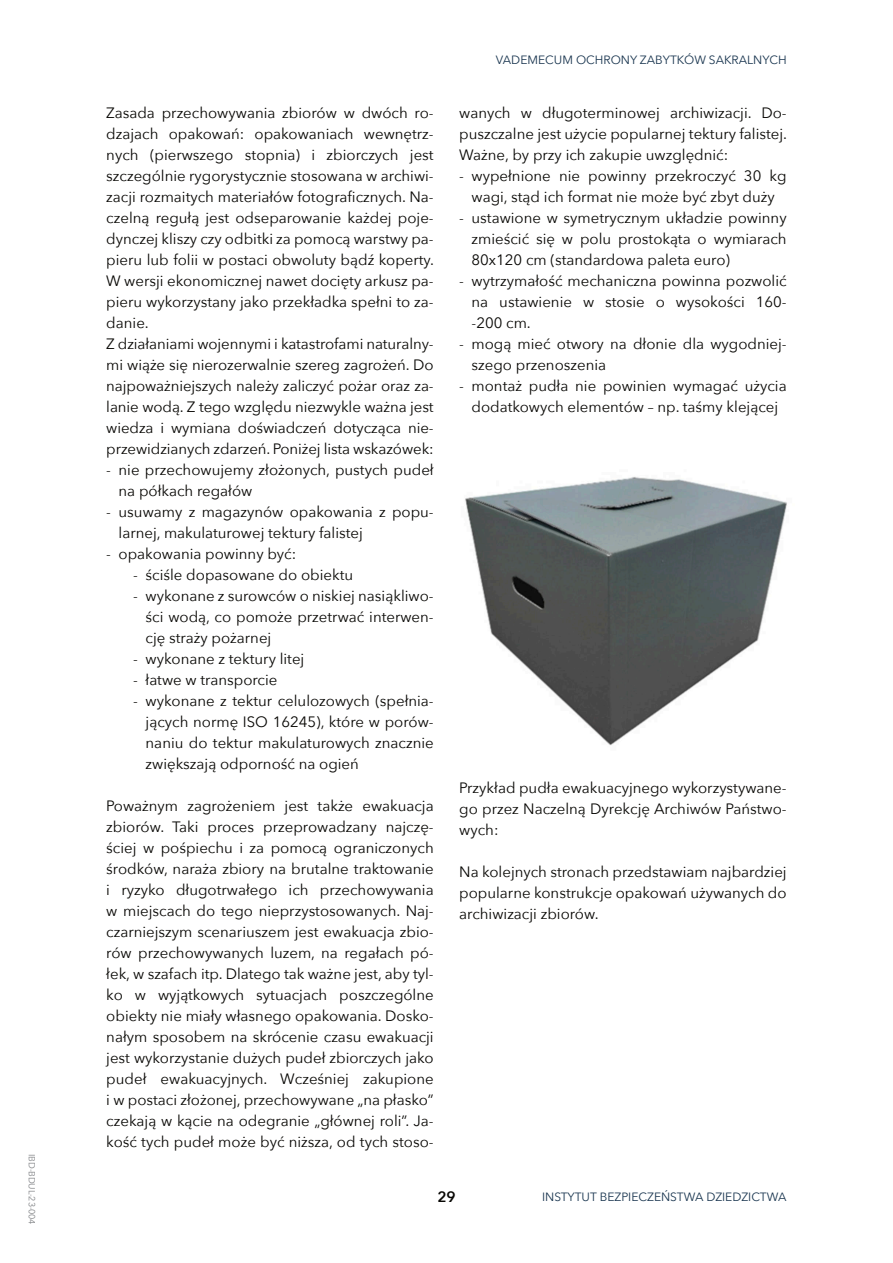
<style>
.page{position:relative;width:893px;height:1263px;background:#fff}
.page>*{position:absolute;margin:0;border:0;box-sizing:border-box;transform-origin:0 0}
.t1{font:15px/21px "Avenir Next";color:#080704;text-align:justify}
.t2{font:600 15px "Avenir Next";color:#080704}
.t3{font:12px "Avenir Next";color:#19354f}
.t4{font:9px "Avenir Next";letter-spacing:-.02em;color:#808285}
</style>
<div class="page">
<img style="left:465px;top:477px;width:322px;height:269px">
<p class="t4" style="left:38px;top:1154px;width:72px;rotate:90deg">IBD-BDUL-23-004</p>
<p class="t1" style="left:106px;top:102px;width:329px;text-align:left">Zasada przechowywania zbiorów w dwóch ro&shy;dzajach opakowań: opakowaniach wewnętrz&shy;nych (pierwszego stopnia) i zbiorczych jest szczególnie rygorystycznie stosowana w archiwi&shy;zacji rozmaitych materiałów fotograficznych. Na&shy;czelną regułą jest odseparowanie każdej poje&shy;dynczej kliszy czy odbitki za pomocą warstwy pa&shy;pieru lub folii w postaci obwoluty bądź koperty.<br>W wersji ekonomicznej nawet docięty arkusz pa&shy;pieru wykorzystany jako przekładka spełni to za&shy;danie.<br>Z działaniami wojennymi i katastrofami naturalny&shy;mi wiąże się nierozerwalnie szereg zagrożeń. Do najpoważniejszych należy zaliczyć pożar oraz za&shy;lanie wodą. Z tego względu niezwykle ważna jest wiedza i wymiana doświadczeń dotycząca nie&shy;przewidzianych zdarzeń. Poniżej lista wskazówek:</p>
<p class="t1" style="left:119px;top:459px;width:317px;text-indent:-12px">- nie przechowujemy złożonych, pustych pudeł na półkach regałów</p>
<p class="t1" style="left:119px;top:501px;width:317px;text-indent:-12px">- usuwamy z magazynów opakowania z popu&shy;larnej, makulaturowej tektury falistej</p>
<p class="t1" style="left:106px;top:543px;width:191px">- opakowania powinny być:</p>
<p class="t1" style="left:133px;top:564px;width:221px">- ściśle dopasowane do obiektu</p>
<p class="t1" style="left:146px;top:585px;width:290px;text-indent:-12px">- wykonane z surowców o niskiej nasiąkliwo&shy;ści wodą, co pomoże przetrwać interwen&shy;cję straży pożarnej</p>
<p class="t1" style="left:133px;top:648px;width:173px">- wykonane z tektury litej</p>
<p class="t1" style="left:133px;top:669px;width:146px">- łatwe w transporcie</p>
<p class="t1" style="left:146px;top:690px;width:290px;text-indent:-12px">- wykonane z tektur celulozowych (spełnia&shy;jących normę ISO 16245), które w porów&shy;naniu do tektur makulaturowych znacznie zwiększają odporność na ogień</p>
<p class="t1" style="left:106px;top:795px;width:329px">Poważnym zagrożeniem jest także ewakuacja zbiorów. Taki proces przeprowadzany najczę&shy;ściej w pośpiechu i za pomocą ograniczonych środków, naraża zbiory na brutalne traktowanie i ryzyko długotrwałego ich przechowywania w miejscach do tego nieprzystosowanych. Naj&shy;czarniejszym scenariuszem jest ewakuacja zbio&shy;rów przechowywanych luzem, na regałach pó&shy;łek, w szafach itp. Dlatego tak ważne jest, aby tyl&shy;ko w wyjątkowych sytuacjach poszczególne obiekty nie miały własnego opakowania. Dosko&shy;nałym sposobem na skrócenie czasu ewakuacji jest wykorzystanie dużych pudeł zbiorczych jako pudeł ewakuacyjnych. Wcześniej zakupione i w postaci złożonej, przechowywane „na płasko” czekają w kącie na odegranie „głównej roli”. Ja&shy;kość tych pudeł może być niższa, od tych stoso-</p>
<p class="t3" style="left:496px;top:52px;width:292px">VADEMECUM OCHRONY ZABYTKÓW SAKRALNYCH</p>
<p class="t1" style="left:459px;top:102px;width:329px">wanych w długoterminowej archiwizacji. Do&shy;puszczalne jest użycie popularnej tektury falistej.<br>Ważne, by przy ich zakupie uwzględnić:</p>
<p class="t1" style="left:459px;top:165px;width:329px;text-align:center">- wypełnione nie powinny przekroczyć 30 kg wagi, stąd ich format nie może być zbyt duży</p>
<p class="t1" style="left:472px;top:207px;width:317px;text-indent:-12px">- ustawione w symetrycznym układzie powinny zmieścić się w polu prostokąta o wymiarach 80x120 cm (standardowa paleta euro)</p>
<p class="t1" style="left:472px;top:270px;width:317px;text-indent:-12px">- wytrzymałość mechaniczna powinna pozwolić na ustawienie w stosie o wysokości 160- -200 cm.</p>
<p class="t1" style="left:472px;top:333px;width:317px;text-indent:-12px">- mogą mieć otwory na dłonie dla wygodniej&shy;szego przenoszenia</p>
<p class="t1" style="left:459px;top:375px;width:329px;text-align:center">- montaż pudła nie powinien wymagać użycia dodatkowych elementów – np. taśmy klejącej</p>
<p class="t1" style="left:459px;top:777px;width:329px">Przykład pudła ewakuacyjnego wykorzystywane&shy;go przez Naczelną Dyrekcję Archiwów Państwo&shy;wych:</p>
<p class="t1" style="left:459px;top:861px;width:329px">Na kolejnych stronach przedstawiam najbardziej popularne konstrukcje opakowań używanych do archiwizacji zbiorów.</p>
<p class="t2" style="left:437px;top:1187px;width:20px">29</p>
<p class="t3" style="left:542px;top:1188px;width:246px">INSTYTUT BEZPIECZEŃSTWA DZIEDZICTWA</p>
</div>
